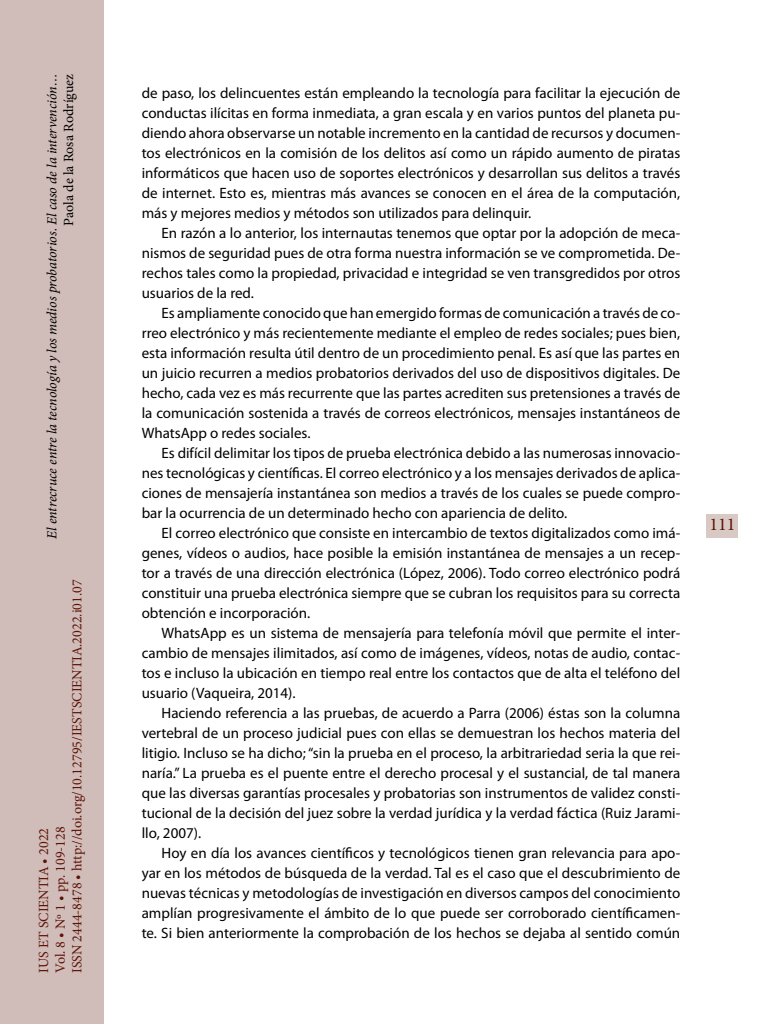
<style>
.page{position:relative;width:768px;height:1024px;background:#fff}
.page>*{position:absolute;margin:0;border:0;box-sizing:border-box;transform-origin:0 0}
.t1{font:18px "Minion Pro";color:#5d1305}
._00_bsc{font:15px/20px "Myriad Pro";color:#000;text-align:justify}
.t2{font:14px/16.8px "Minion Pro";color:#5d1305}
.t3{font:italic 14px "Minion Pro";letter-spacing:-.005em;color:#000}
.t4{font:14px "Minion Pro";color:#000}
</style>
<div class="page">
<div style="left:0;top:0;width:103px;height:1024px;background:#d0bcb9"></div>
<div style="left:707px;top:514px;width:31px;height:24px;background:#d9c9c5"></div>
<p class="t3" style="left:42px;top:539px;width:467px;rotate:-90deg">El entrecruce entre la tecnología y los medios probatorios. El caso de la intervención…</p>
<p class="t4" style="left:59px;top:226px;width:153px;rotate:-90deg">Paola de la Rosa Rodríguez</p>
<p class="t2" style="left:35px;top:973px;width:395px;rotate:-90deg">IUS ET SCIENTIA • 2022<br>Vol. 8 • Nº 1 • pp. 109-128<br>ISSN 2444-8478 • http://doi.org/10.12795/IESTSCIENTIA.2022.i01.07</p>
<p class="_00_bsc" style="left:142px;top:83px;width:540px">de paso, los delincuentes están empleando la tecnología para facilitar la ejecución de conductas ilícitas en forma inmediata, a gran escala y en varios puntos del planeta pu&shy;diendo ahora observarse un notable incremento en la cantidad de recursos y documen&shy;tos electrónicos en la comisión de los delitos así como un rápido aumento de piratas informáticos que hacen uso de soportes electrónicos y desarrollan sus delitos a través de internet. Esto es, mientras más avances se conocen en el área de la computación, más y mejores medios y métodos son utilizados para delinquir.</p>
<p class="_00_bsc" style="left:142px;top:223px;width:540px;text-indent:20px">En razón a lo anterior, los internautas tenemos que optar por la adopción de meca&shy;nismos de seguridad pues de otra forma nuestra información se ve comprometida. De&shy;rechos tales como la propiedad, privacidad e integridad se ven transgredidos por otros usuarios de la red.</p>
<p class="_00_bsc" style="left:142px;top:303px;width:540px;text-indent:20px">Es ampliamente conocido que han emergido formas de comunicación a través de co&shy;rreo electrónico y más recientemente mediante el empleo de redes sociales; pues bien, esta información resulta útil dentro de un procedimiento penal. Es así que las partes en un juicio recurren a medios probatorios derivados del uso de dispositivos digitales. De hecho, cada vez es más recurrente que las partes acrediten sus pretensiones a través de la comunicación sostenida a través de correos electrónicos, mensajes instantáneos de WhatsApp o redes sociales.</p>
<p class="_00_bsc" style="left:142px;top:443px;width:540px;text-indent:20px">Es difícil delimitar los tipos de prueba electrónica debido a las numerosas innovacio&shy;nes tecnológicas y científicas. El correo electrónico y a los mensajes derivados de aplica&shy;ciones de mensajería instantánea son medios a través de los cuales se puede compro&shy;bar la ocurrencia de un determinado hecho con apariencia de delito.</p>
<p class="_00_bsc" style="left:142px;top:523px;width:540px;text-indent:20px">El correo electrónico que consiste en intercambio de textos digitalizados como imá&shy;genes, vídeos o audios, hace posible la emisión instantánea de mensajes a un recep&shy;tor a través de una dirección electrónica (López, 2006). Todo correo electrónico podrá constituir una prueba electrónica siempre que se cubran los requisitos para su correcta obtención e incorporación.</p>
<p class="_00_bsc" style="left:142px;top:623px;width:540px;text-indent:20px">WhatsApp es un sistema de mensajería para telefonía móvil que permite el inter&shy;cambio de mensajes ilimitados, así como de imágenes, vídeos, notas de audio, contac&shy;tos e incluso la ubicación en tiempo real entre los contactos que de alta el teléfono del usuario (Vaqueira, 2014).</p>
<p class="_00_bsc" style="left:142px;top:703px;width:540px;text-indent:20px">Haciendo referencia a las pruebas, de acuerdo a Parra (2006) éstas son la columna vertebral de un proceso judicial pues con ellas se demuestran los hechos materia del litigio. Incluso se ha dicho; “sin la prueba en el proceso, la arbitrariedad seria la que rei&shy;naría.” La prueba es el puente entre el derecho procesal y el sustancial, de tal manera que las diversas garantías procesales y probatorias son instrumentos de validez consti&shy;tucional de la decisión del juez sobre la verdad jurídica y la verdad fáctica (Ruiz Jarami&shy;llo, 2007).</p>
<p class="_00_bsc" style="left:142px;top:843px;width:540px;text-indent:20px">Hoy en día los avances científicos y tecnológicos tienen gran relevancia para apo&shy;yar en los métodos de búsqueda de la verdad. Tal es el caso que el descubrimiento de nuevas técnicas y metodologías de investigación en diversos campos del conocimiento amplían progresivamente el ámbito de lo que puede ser corroborado científicamen&shy;te. Si bien anteriormente la comprobación de los hechos se dejaba al sentido común</p>
<p class="t1" style="left:709px;top:512px;width:27px">111</p>
</div>
